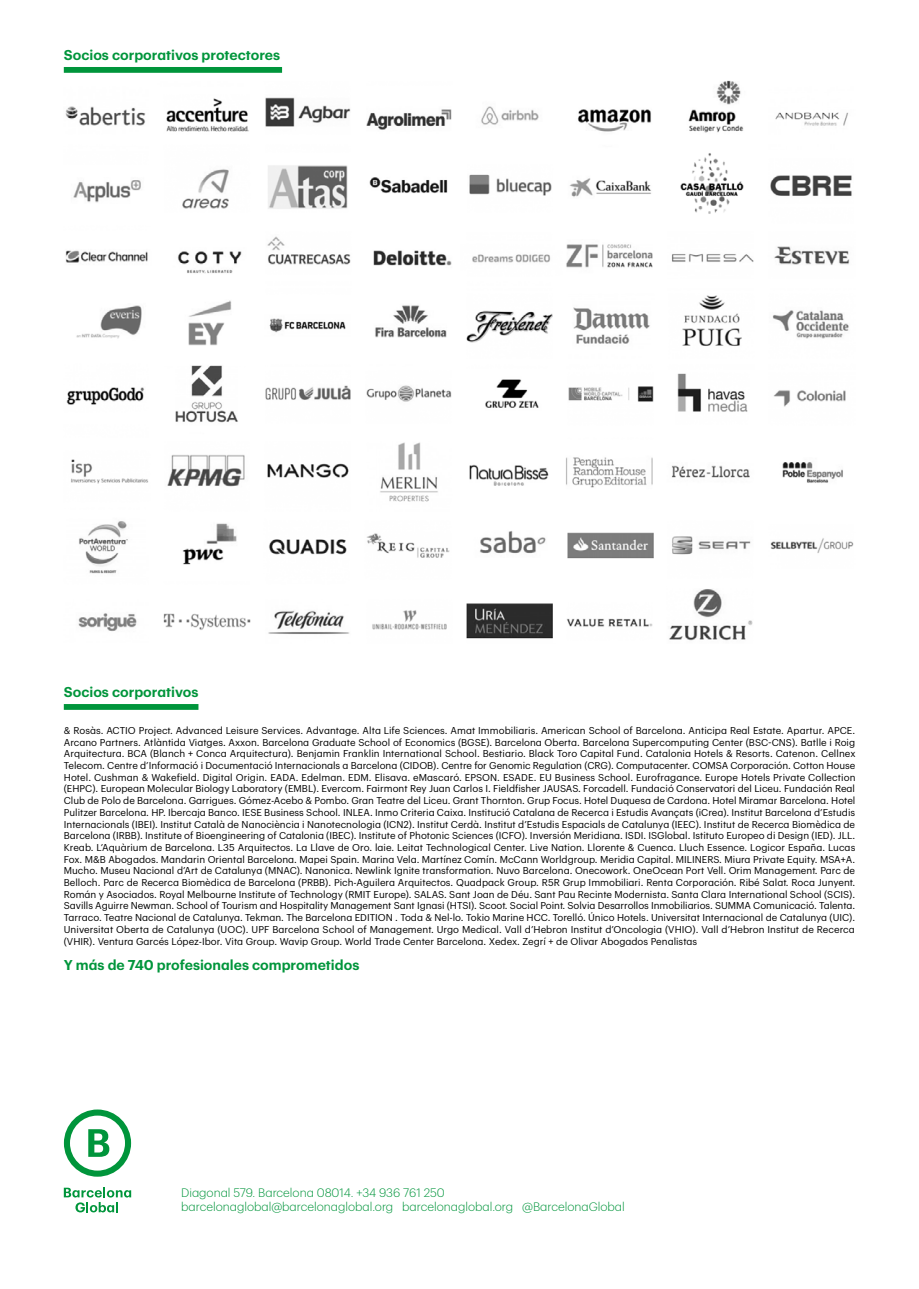
<style>
.page{position:relative;width:919px;height:1289px;background:#fff}
.page>*{position:absolute;margin:0;border:0;box-sizing:border-box;transform-origin:0 0}
.t1{font:600 13.95px "Graphik";color:#00953b}
.t2{font:300 12px/14.4px "Graphik";color:#00953b}
.t3{font:9.75px/11.7px "Graphik";color:#000;text-align:justify}
</style>
<div class="page">
<svg style="left:64px;top:1187px;width:67px;height:25px"></svg>
<svg style="left:64px;top:1109px;width:67px;height:67px"></svg>
<img style="left:65px;top:80px;width:789px;height:561px">
<div style="left:64px;top:67px;width:218px;height:6px;background:#00953b"></div>
<div style="left:64px;top:704px;width:134px;height:6px;background:#00953b"></div>
<h1 class="t1" style="left:64px;top:45px;width:218px">Socios corporativos protectores</h1>
<h1 class="t1" style="left:64px;top:681px;width:136px">Socios corporativos</h1>
<p class="t3" style="left:64px;top:723px;width:793px">&amp; Rosàs. ACTIO Project. Advanced Leisure Services. Advantage. Alta Life Sciences. Amat Immobiliaris. American School of Barcelona. Anticipa Real Estate. Apartur. APCE.<br>Arcano Partners. Atlàntida Viatges. Axxon. Barcelona Graduate School of Economics (BGSE). Barcelona Oberta. Barcelona Supercomputing Center (BSC-CNS). Batlle i Roig Arquitectura. BCA (Blanch + Conca Arquitectura). Benjamin Franklin International School. Bestiario. Black Toro Capital Fund. Catalonia Hotels &amp; Resorts. Catenon. Cellnex Telecom. Centre d’Informació i Documentació Internacionals a Barcelona (CIDOB). Centre for Genomic Regulation (CRG). Computacenter. COMSA Corporación. Cotton House Hotel. Cushman &amp; Wakefield. Digital Origin. EADA. Edelman. EDM. Elisava. eMascaró. EPSON. ESADE. EU Business School. Eurofragance. Europe Hotels Private Collection (EHPC). European Molecular Biology Laboratory (EMBL). Evercom. Fairmont Rey Juan Carlos I. Fieldfisher JAUSAS. Forcadell. Fundació Conservatori del Liceu. Fundación Real Club de Polo de Barcelona. Garrigues. Gómez-Acebo &amp; Pombo. Gran Teatre del Liceu. Grant Thornton. Grup Focus. Hotel Duquesa de Cardona. Hotel Miramar Barcelona. Hotel Pulitzer Barcelona. HP. Ibercaja Banco. IESE Business School. INLEA. Inmo Criteria Caixa. Institució Catalana de Recerca i Estudis Avançats (iCrea). Institut Barcelona d’Estudis Internacionals (IBEI). Institut Català de Nanociència i Nanotecnologia (ICN2). Institut Cerdà. Institut d’Estudis Espacials de Catalunya (IEEC). Institut de Recerca Biomèdica de Barcelona (IRBB). Institute of Bioengineering of Catalonia (IBEC). Institute of Photonic Sciences (ICFO). Inversión Meridiana. ISDI. ISGlobal. Istituto Europeo di Design (IED). JLL.<br>Kreab. L’Aquàrium de Barcelona. L35 Arquitectos. La Llave de Oro. laie. Leitat Technological Center. Live Nation. Llorente &amp; Cuenca. Lluch Essence. Logicor España. Lucas Fox. M&amp;B Abogados. Mandarin Oriental Barcelona. Mapei Spain. Marina Vela. Martínez Comín. McCann Worldgroup. Meridia Capital. MILINERS. Miura Private Equity. MSA+A.<br>Mucho. Museu Nacional d’Art de Catalunya (MNAC). Nanonica. Newlink Ignite transformation. Nuvo Barcelona. Onecowork. OneOcean Port Vell. Orim Management. Parc de Belloch. Parc de Recerca Biomèdica de Barcelona (PRBB). Pich-Aguilera Arquitectos. Quadpack Group. R5R Grup Immobiliari. Renta Corporación. Ribé Salat. Roca Junyent.<br>Román y Asociados. Royal Melbourne Institute of Technology (RMIT Europe). SALAS. Sant Joan de Déu. Sant Pau Recinte Modernista. Santa Clara International School (SCIS).<br>Savills Aguirre Newman. School of Tourism and Hospitality Management Sant Ignasi (HTSI). Scoot. Social Point. Solvia Desarrollos Inmobiliarios. SUMMA Comunicació. Talenta.<br>Tarraco. Teatre Nacional de Catalunya. Tekman. The Barcelona EDITION . Toda &amp; Nel-lo. Tokio Marine HCC. Torelló. Único Hotels. Universitat Internacional de Catalunya (UIC).<br>Universitat Oberta de Catalunya (UOC). UPF Barcelona School of Management. Urgo Medical. Vall d’Hebron Institut d’Oncologia (VHIO). Vall d’Hebron Institut de Recerca (VHIR). Ventura Garcés López-Ibor. Vita Group. Wavip Group. World Trade Center Barcelona. Xedex. Zegrí + de Olivar Abogados Penalistas</p>
<h1 class="t1" style="left:64px;top:954px;width:297px">Y más de 740 profesionales comprometidos</h1>
<p class="t2" style="left:181px;top:1184px;width:445px">Diagonal 579. Barcelona 08014. +34 936 761 250 barcelonaglobal@barcelonaglobal.org barcelonaglobal.org @BarcelonaGlobal</p>
</div>
